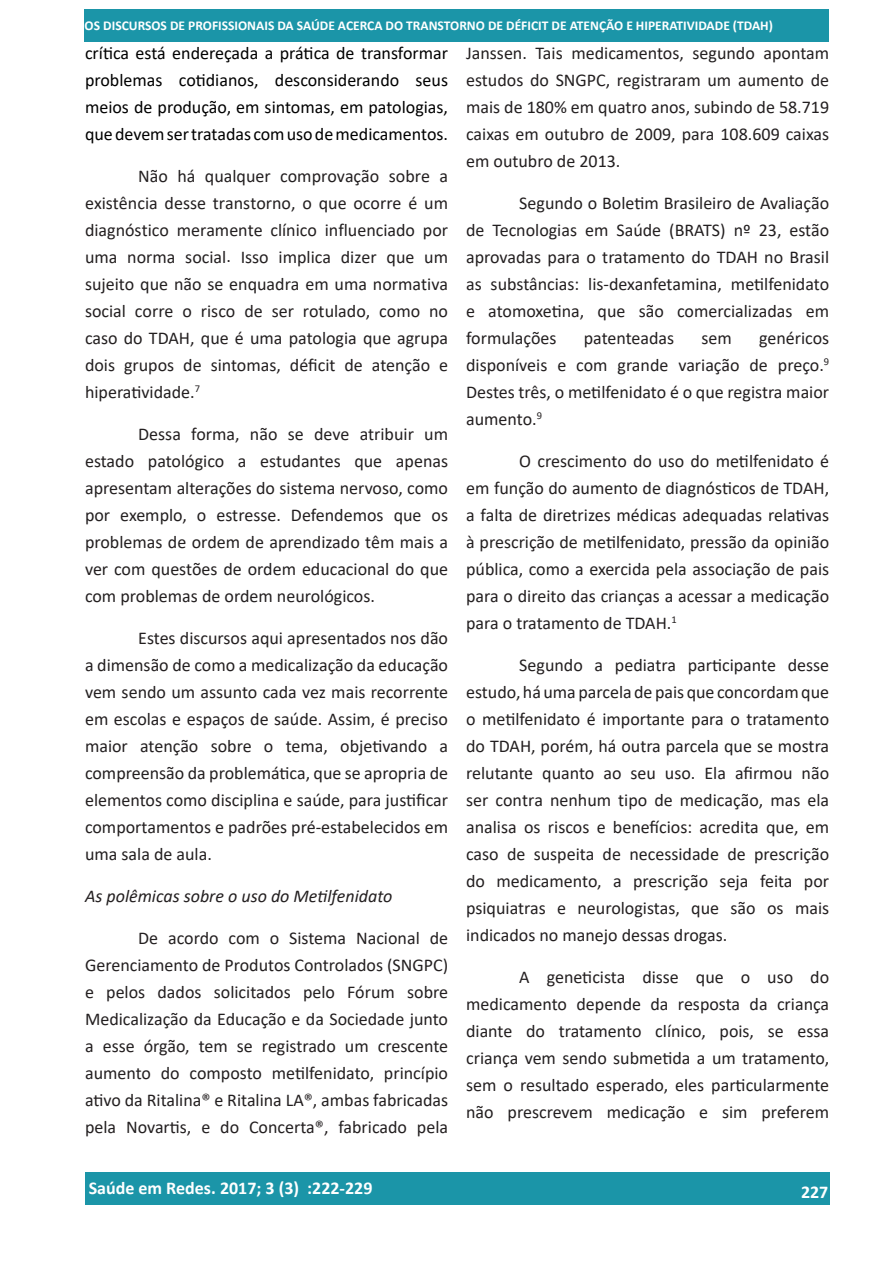
<style>
.page{position:relative;width:893px;height:1263px;background:#fff}
.page>*{position:absolute;margin:0;border:0;box-sizing:border-box;transform-origin:0 0}
.t1{font:18px/27px "Calibri";color:#231f20;text-align:justify}
.t2{font:18px/27px "Calibri";color:#000;text-align:justify}
.t3{font:italic 18px "Calibri";color:#231f20}
.t4{font:700 18px "Calibri";color:#fff}
.t5{font:700 13.5px "Calibri";color:#fff}
</style>
<div class="page">
<div style="left:85px;top:1172px;width:744px;height:33px;background:#1b95a8"></div>
<div style="left:85px;top:9px;width:744px;height:33px;background:#1b95a8"></div>
<p class="t5" style="left:85px;top:16px;width:690px">OS DISCURSOS DE PROFISSIONAIS DA SAÚDE ACERCA DO TRANSTORNO DE DÉFICIT DE ATENÇÃO E HIPERATIVIDADE (TDAH)</p>
<p class="t2" style="left:85px;top:39px;width:365px">crítica está endereçada a prática de transformar problemas cotidianos, desconsiderando seus meios de produção, em sintomas, em patologias, que devem ser tratadas com uso de medicamentos.</p>
<p class="t1" style="left:85px;top:162px;width:365px;text-indent:53px">Não há qualquer comprovação sobre a existência desse transtorno, o que ocorre é um diagnóstico meramente clínico influenciado por uma norma social. Isso implica dizer que um sujeito que não se enquadra em uma normativa social corre o risco de ser rotulado, como no caso do TDAH, que é uma patologia que agrupa dois grupos de sintomas, déficit de atenção e hiperatividade.<sup>7</sup></p>
<p class="t1" style="left:85px;top:420px;width:365px;text-indent:53px">Dessa forma, não se deve atribuir um estado patológico a estudantes que apenas apresentam alterações do sistema nervoso, como por exemplo, o estresse. Defendemos que os problemas de ordem de aprendizado têm mais a ver com questões de ordem educacional do que com problemas de ordem neurológicos.</p>
<p class="t1" style="left:85px;top:624px;width:365px;text-indent:53px">Estes discursos aqui apresentados nos dão a dimensão de como a medicalização da educação vem sendo um assunto cada vez mais recorrente em escolas e espaços de saúde. Assim, é preciso maior atenção sobre o tema, objetivando a compreensão da problemática, que se apropria de elementos como disciplina e saúde, para justificar comportamentos e padrões pré-estabelecidos em uma sala de aula.</p>
<p class="t3" style="left:85px;top:884px;width:309px">As polêmicas sobre o uso do Metilfenidato</p>
<p class="t1" style="left:85px;top:924px;width:365px;text-indent:53px">De acordo com o Sistema Nacional de Gerenciamento de Produtos Controlados (SNGPC) e pelos dados solicitados pelo Fórum sobre Medicalização da Educação e da Sociedade junto a esse órgão, tem se registrado um crescente aumento do composto metilfenidato, princípio ativo da Ritalina® e Ritalina LA®, ambas fabricadas pela Novartis, e do Concerta®, fabricado pela</p>
<p class="t1" style="left:466px;top:39px;width:365px">Janssen. Tais medicamentos, segundo apontam estudos do SNGPC, registraram um aumento de mais de 180% em quatro anos, subindo de 58.719 caixas em outubro de 2009, para 108.609 caixas em outubro de 2013.</p>
<p class="t1" style="left:466px;top:189px;width:365px;text-indent:53px">Segundo o Boletim Brasileiro de Avaliação de Tecnologias em Saúde (BRATS) nº 23, estão aprovadas para o tratamento do TDAH no Brasil as substâncias: lis-dexanfetamina, metilfenidato e atomoxetina, que são comercializadas em formulações</p>
<p class="t1" style="left:466px;top:324px;width:365px;text-indent:293px">genéricos disponíveis e com grande variação de preço.<sup>9<br></sup>Destes três, o metilfenidato é o que registra maior aumento.<sup>9</sup></p>
<p class="t1" style="left:466px;top:447px;width:365px;text-indent:53px">O crescimento do uso do metilfenidato é em função do aumento de diagnósticos de TDAH, a falta de diretrizes médicas adequadas relativas à prescrição de metilfenidato, pressão da opinião pública, como a exercida pela associação de pais para o direito das crianças a acessar a medicação para o tratamento de TDAH.<sup>1</sup></p>
<p class="t1" style="left:466px;top:651px;width:365px;text-indent:53px">Segundo a pediatra participante desse estudo, há uma parcela de pais que concordam que o metilfenidato é importante para o tratamento do TDAH, porém, há outra parcela que se mostra relutante quanto ao seu uso. Ela afirmou não ser contra nenhum tipo de medicação, mas ela analisa os riscos e benefícios: acredita que, em caso de suspeita de necessidade de prescrição do medicamento, a prescrição seja feita por psiquiatras e neurologistas, que são os mais indicados no manejo dessas drogas.</p>
<p class="t1" style="left:466px;top:963px;width:365px;text-indent:53px">A geneticista disse que o uso do medicamento depende da resposta da criança diante do tratamento clínico, pois, se essa criança vem sendo submetida a um tratamento, sem o resultado esperado, eles particularmente não prescrevem medicação e sim preferem</p>
<p class="t1" style="left:584px;top:324px;width:92px">patenteadas</p>
<p class="t1" style="left:701px;top:324px;width:32px">sem</p>
<p class="t4" style="left:89px;top:1175px;width:285px">Saúde em Redes. 2017; 3 (3) :222-229</p>
<p class="t4" style="left:801px;top:1179px;width:29px">227</p>
</div>
